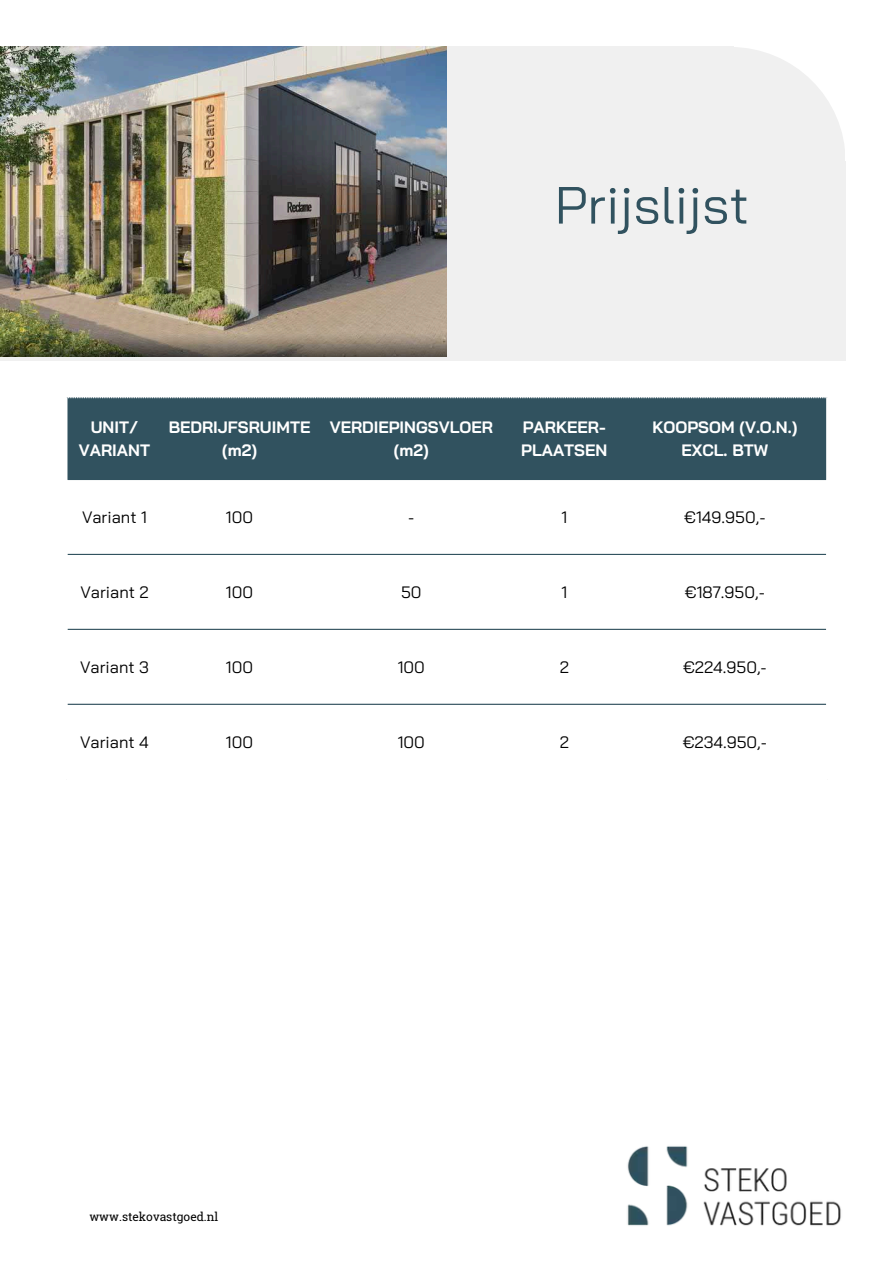
<style>
.page{position:relative;width:894px;height:1264px;background:#fff}
.page>*{position:absolute;margin:0;border:0;box-sizing:border-box;transform-origin:0 0}
.t1{font:52.2px "Bai Jamjuree";color:#31525f}
.t2{font:16.5px "Bai Jamjuree";color:#000}
.t3{font:700 16.5px/22.5px "Bai Jamjuree";color:#fff;text-align:center}
.t4{font:12px "Roboto Slab";color:#000}
</style>
<div class="page">
<img style="left:627px;top:1146px;width:214px;height:80px">
<div style="left:0;top:161px;width:845px;height:200px;background:#f0f0f0"></div>
<div style="left:614px;top:47px;width:231px;height:229px;background:#f0f0f0;border-radius:50%"></div>
<div style="left:0;top:47px;width:733px;height:314px;background:#f0f0f0"></div>
<div style="left:67px;top:397px;width:758px;height:82px;background:#31525f"></div>
<svg style="left:68px;top:397px;width:757px;height:1px"></svg>
<hr style="left:67px;top:479px;width:758px;height:1px;background:#31525f">
<hr style="left:67px;top:554px;width:758px;height:1px;background:#31525f">
<hr style="left:67px;top:628px;width:758px;height:2px;background:#31525f">
<hr style="left:67px;top:703px;width:758px;height:2px;background:#31525f">
<img style="left:0;top:47px;width:447px;height:309px">
<h1 class="t1" style="left:554px;top:171px;width:196px">Prijslijst</h1>
<p class="t3" style="left:79px;top:415px;width:73px">UNIT/<br>VARIANT</p>
<p class="t3" style="left:169px;top:415px;width:143px">BEDRIJFSRUIMTE (m2)</p>
<p class="t3" style="left:329px;top:415px;width:165px">VERDIEPINGSVLOER (m2)</p>
<p class="t3" style="left:521px;top:415px;width:87px;text-align:left">PARKEER-<br>PLAATSEN</p>
<p class="t3" style="left:652px;top:415px;width:146px">KOOPSOM (V.O.N.)<br>EXCL. BTW</p>
<p class="t2" style="left:82px;top:506px;width:66px">Variant 1</p>
<p class="t2" style="left:226px;top:506px;width:29px">100</p>
<p class="t2" style="left:408px;top:506px;width:8px">-</p>
<p class="t2" style="left:561px;top:506px;width:7px">1</p>
<p class="t2" style="left:684px;top:506px;width:83px">€149.950,-</p>
<p class="t2" style="left:80px;top:581px;width:70px">Variant 2</p>
<p class="t2" style="left:226px;top:581px;width:29px">100</p>
<p class="t2" style="left:401px;top:581px;width:22px">50</p>
<p class="t2" style="left:561px;top:581px;width:7px">1</p>
<p class="t2" style="left:684px;top:581px;width:82px">€187.950,-</p>
<p class="t2" style="left:80px;top:656px;width:70px">Variant 3</p>
<p class="t2" style="left:226px;top:656px;width:29px">100</p>
<p class="t2" style="left:397px;top:656px;width:29px">100</p>
<p class="t2" style="left:559px;top:656px;width:11px">2</p>
<p class="t2" style="left:682px;top:656px;width:85px">€224.950,-</p>
<p class="t2" style="left:80px;top:731px;width:70px">Variant 4</p>
<p class="t2" style="left:226px;top:731px;width:29px">100</p>
<p class="t2" style="left:397px;top:731px;width:29px">100</p>
<p class="t2" style="left:559px;top:731px;width:11px">2</p>
<p class="t2" style="left:682px;top:731px;width:86px">€234.950,-</p>
<p class="t4" style="left:89px;top:1208px;width:130px">www.stekovastgoed.nl</p>
</div>
